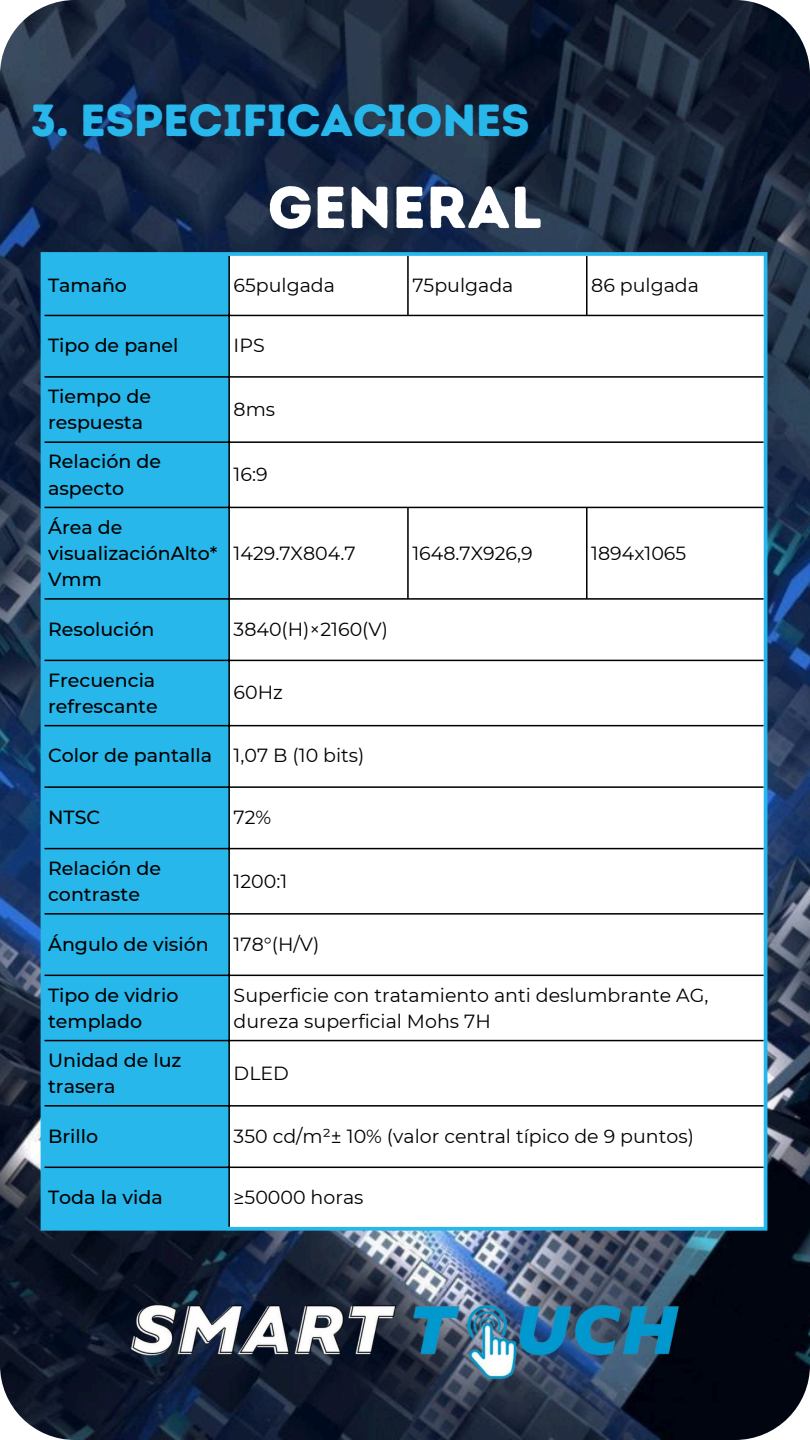
<style>
.page{position:relative;width:810px;height:1440px;background:#fff}
.page>*{position:absolute;margin:0;border:0;box-sizing:border-box;transform-origin:0 0}
.t1{font:59px "Intro Rust Base";letter-spacing:.005em;color:#fff}
.t2{font:45px "Intro Rust Base";letter-spacing:-.01em;color:#27b7eb}
.t3{font:19px/26.2px "Montserrat";color:#000}
.t4{font:500 19px/26.2px "Montserrat";color:#000}
</style>
<div class="page">
<img style="left:0;top:0;width:810px;height:1440px;border-radius:75px">
<img style="left:112px;top:1267px;width:585px;height:131px">
<div style="left:44px;top:256px;width:184px;height:971px;background:#27b7eb"></div>
<svg style="left:230px;top:256px;width:534px;height:971px"></svg>
<hr style="left:228px;top:256px;width:2px;height:971px;background:#000">
<hr style="left:407px;top:256px;width:2px;height:59px;background:#000">
<hr style="left:407px;top:508px;width:2px;height:90px;background:#000">
<hr style="left:586px;top:256px;width:2px;height:59px;background:#000">
<hr style="left:586px;top:508px;width:2px;height:90px;background:#000">
<hr style="left:44px;top:315px;width:720px;height:1px;background:#000">
<hr style="left:44px;top:376px;width:720px;height:2px;background:#000">
<hr style="left:44px;top:441px;width:720px;height:2px;background:#000">
<hr style="left:44px;top:507px;width:720px;height:1px;background:#000">
<hr style="left:44px;top:598px;width:720px;height:2px;background:#000">
<hr style="left:44px;top:660px;width:720px;height:1px;background:#000">
<hr style="left:44px;top:725px;width:720px;height:1px;background:#000">
<hr style="left:44px;top:786px;width:720px;height:2px;background:#000">
<hr style="left:44px;top:848px;width:720px;height:1px;background:#000">
<hr style="left:44px;top:913px;width:720px;height:2px;background:#000">
<hr style="left:44px;top:975px;width:720px;height:1px;background:#000">
<hr style="left:44px;top:1040px;width:720px;height:1px;background:#000">
<hr style="left:44px;top:1105px;width:720px;height:2px;background:#000">
<hr style="left:44px;top:1167px;width:720px;height:1px;background:#000">
<hr style="left:41px;top:256px;width:3px;height:971px;background:#27b7eb">
<hr style="left:764px;top:256px;width:3px;height:971px;background:#27b7eb">
<svg style="left:41px;top:252px;width:726px;height:4px;background:#2cb5e7"></svg>
<svg style="left:41px;top:1227px;width:726px;height:4px;background:#29aedf"></svg>
<p class="t2" style="left:31px;top:93px;width:501px">3. ESPECIFICACIONES</p>
<p class="t1" style="left:268px;top:172px;width:276px">GENERAL</p>
<h1 class="t4" style="left:48px;top:272px;width:80px">Tamaño</h1>
<p class="t3" style="left:234px;top:272px;width:103px">65pulgada</p>
<p class="t3" style="left:412px;top:272px;width:103px">75pulgada</p>
<p class="t3" style="left:591px;top:272px;width:109px">86 pulgada</p>
<p class="t4" style="left:48px;top:332px;width:132px">Tipo de panel</p>
<p class="t3" style="left:234px;top:332px;width:33px">IPS</p>
<p class="t4" style="left:48px;top:383px;width:104px">Tiempo de respuesta</p>
<p class="t3" style="left:234px;top:396px;width:43px">8ms</p>
<p class="t4" style="left:48px;top:449px;width:114px">Relación de aspecto</p>
<p class="t4" style="left:48px;top:514px;width:171px">Área de visualizaciónAlto*<br>Vmm</p>
<p class="t3" style="left:234px;top:461px;width:36px">16:9</p>
<p class="t3" style="left:234px;top:540px;width:123px">1429.7X804.7</p>
<p class="t3" style="left:412px;top:540px;width:122px">1648.7X926,9</p>
<p class="t3" style="left:591px;top:540px;width:97px">1894x1065</p>
<p class="t4" style="left:48px;top:616px;width:108px">Resolución</p>
<p class="t3" style="left:234px;top:616px;width:156px">3840(H)×2160(V)</p>
<p class="t4" style="left:48px;top:667px;width:111px">Frecuencia refrescante</p>
<p class="t3" style="left:234px;top:679px;width:51px">60Hz</p>
<p class="t4" style="left:48px;top:742px;width:166px">Color de pantalla</p>
<p class="t3" style="left:234px;top:742px;width:132px">1,07 B (10 bits)</p>
<p class="t4" style="left:48px;top:804px;width:54px">NTSC</p>
<p class="t3" style="left:234px;top:804px;width:39px">72%</p>
<p class="t4" style="left:48px;top:855px;width:114px">Relación de contraste</p>
<p class="t3" style="left:234px;top:868px;width:55px">1200:1</p>
<p class="t4" style="left:48px;top:931px;width:162px">Ángulo de visión</p>
<p class="t3" style="left:234px;top:931px;width:87px">178°(H/V)</p>
<p class="t4" style="left:48px;top:982px;width:132px">Tipo de vidrio templado</p>
<p class="t3" style="left:234px;top:982px;width:476px">Superficie con tratamiento anti deslumbrante AG, dureza superficial Mohs 7H</p>
<p class="t4" style="left:48px;top:1047px;width:135px">Unidad de luz trasera</p>
<p class="t3" style="left:234px;top:1060px;width:57px">DLED</p>
<p class="t4" style="left:48px;top:1123px;width:52px">Brillo</p>
<p class="t3" style="left:234px;top:1123px;width:462px">350 cd/m²± 10% (valor central típico de 9 puntos)</p>
<p class="t4" style="left:48px;top:1184px;width:116px">Toda la vida</p>
<p class="t3" style="left:234px;top:1184px;width:131px">≥50000 horas</p>
</div>
